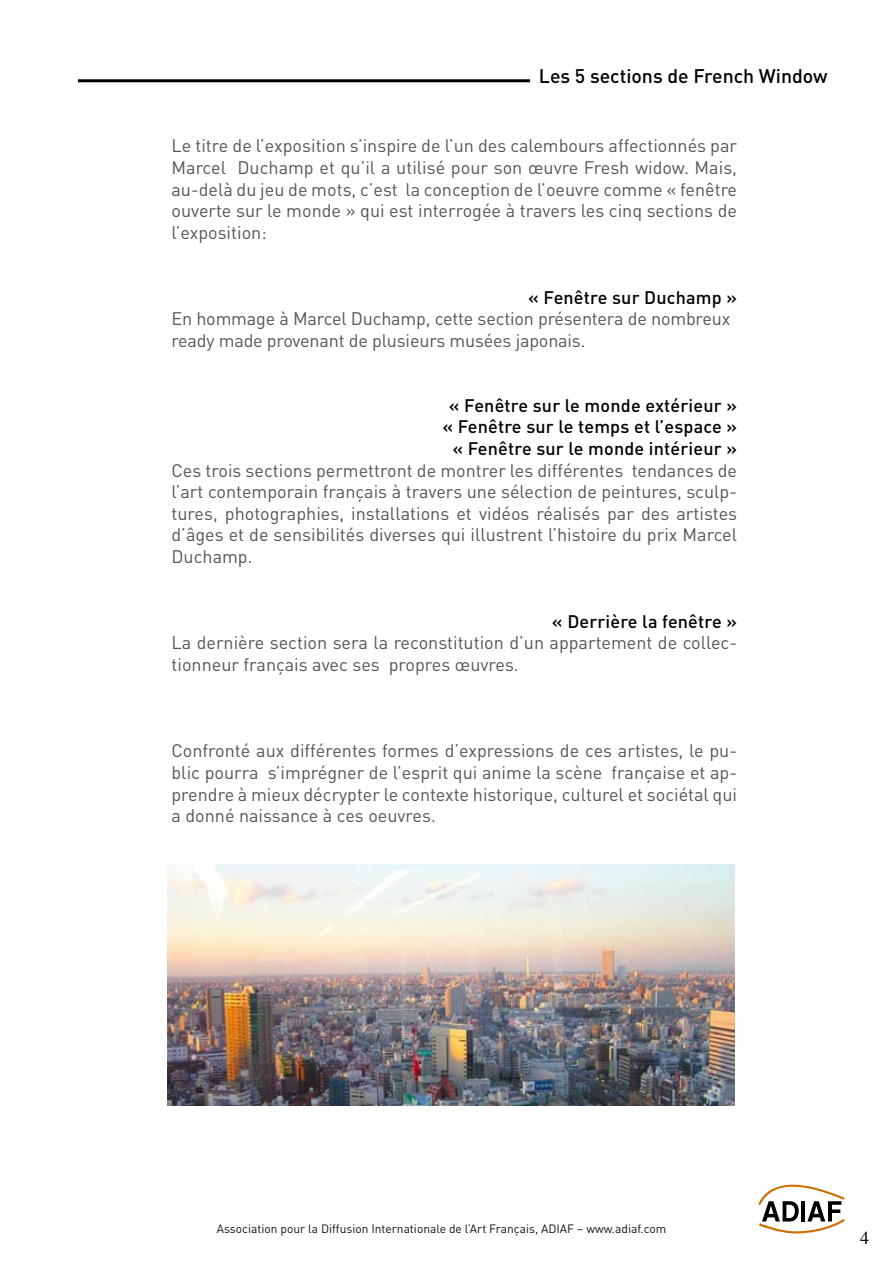
<style>
.page{position:relative;width:893px;height:1263px;background:#fff}
.page>*{position:absolute;margin:0;border:0;box-sizing:border-box;transform-origin:0 0}
.t1{font:500 19.5px "DIN";color:#000}
.t2{font:18px/21.6px "DIN";color:#555557;text-align:justify}
.t3{font:500 18px/21.6px "DIN";letter-spacing:.01em;color:#000;text-align:center}
.t4{font:18px "Times";color:#000}
.t5{font:12px "DIN";color:#111113}
</style>
<div class="page">
<hr style="left:78px;top:79px;width:452px;height:3px;background:#000">
<img style="left:168px;top:865px;width:567px;height:241px">
<svg style="left:758px;top:1184px;width:87px;height:50px"></svg>
<p class="t1" style="left:539px;top:63px;width:290px">Les 5 sections de French Window</p>
<p class="t2" style="left:171px;top:135px;width:567px">Le titre de l’exposition s’inspire de l’un des calembours affectionnés par Marcel Duchamp et qu’il a utilisé pour son œuvre Fresh widow. Mais, au-delà du jeu de mots, c’est la conception de l’oeuvre comme « fenêtre ouverte sur le monde » qui est interrogée à travers les cinq sections de l’exposition:</p>
<p class="t3" style="left:528px;top:286px;width:210px">« Fenêtre sur Duchamp »</p>
<p class="t2" style="left:171px;top:308px;width:560px">En hommage à Marcel Duchamp, cette section présentera de nombreux ready made provenant de plusieurs musées japonais.</p>
<p class="t3" style="left:443px;top:394px;width:296px">« Fenêtre sur le monde extérieur » « Fenêtre sur le temps et l’espace » « Fenêtre sur le monde intérieur »</p>
<p class="t2" style="left:171px;top:459px;width:567px">Ces trois sections permettront de montrer les différentes tendances de l’art contemporain français à travers une sélection de peintures, sculp&shy;tures, photographies, installations et vidéos réalisés par des artistes d’âges et de sensibilités diverses qui illustrent l’histoire du prix Marcel Duchamp.</p>
<p class="t3" style="left:552px;top:610px;width:187px">« Derrière la fenêtre »</p>
<p class="t2" style="left:171px;top:632px;width:567px">La dernière section sera la reconstitution d’un appartement de collec&shy;tionneur français avec ses propres œuvres.</p>
<p class="t2" style="left:171px;top:740px;width:567px">Confronté aux différentes formes d’expressions de ces artistes, le pu&shy;blic pourra s’imprégner de l’esprit qui anime la scène française et ap&shy;prendre à mieux décrypter le contexte historique, culturel et sociétal qui a donné naissance à ces oeuvres.</p>
<p class="t5" style="left:217px;top:1221px;width:451px">Association pour la Diffusion Internationale de l’Art Français, ADIAF – www.adiaf.com</p>
<p class="t4" style="left:860px;top:1221px;width:10px">4</p>
</div>
